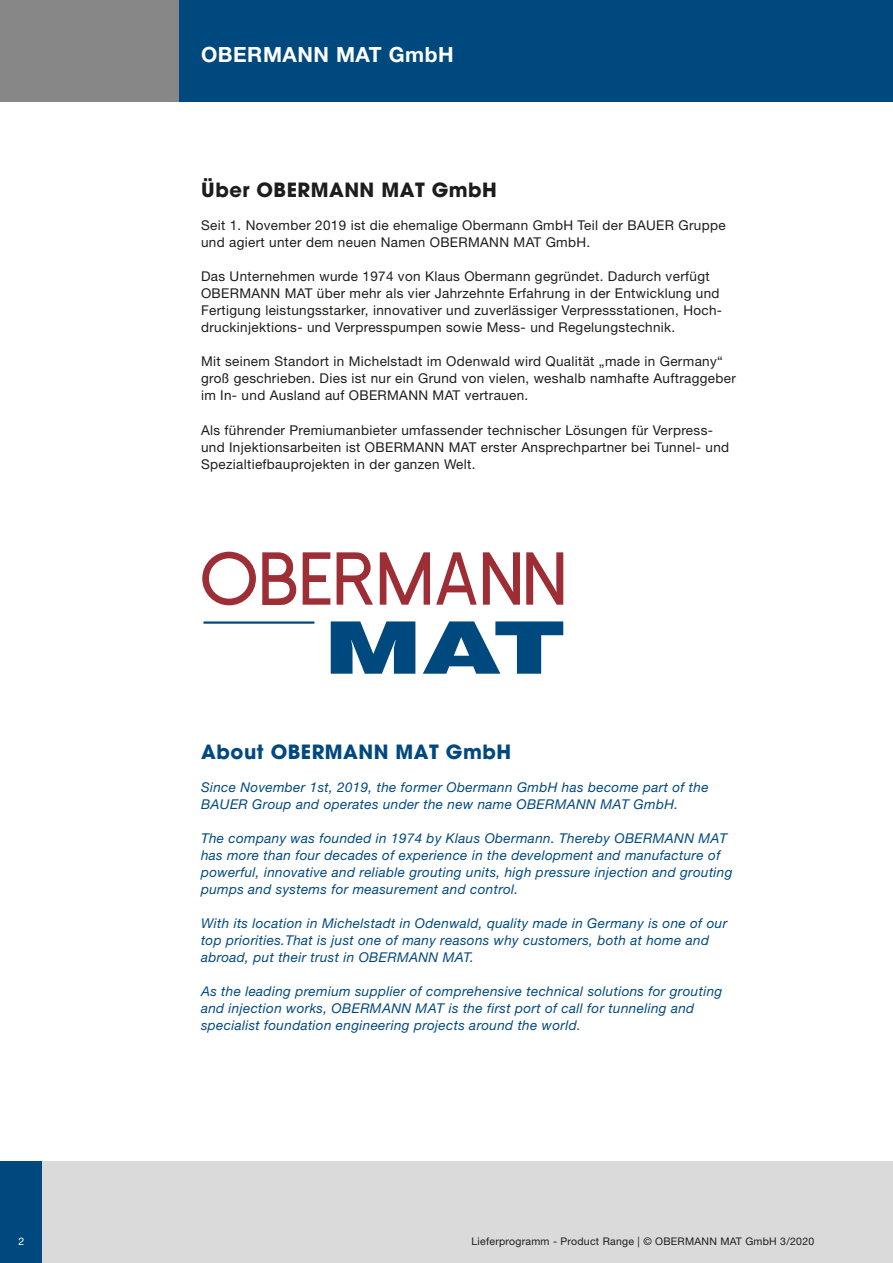
<style>
.page{position:relative;width:893px;height:1263px;background:#fff}
.page>*{position:absolute;margin:0;border:0;box-sizing:border-box;transform-origin:0 0}
.t1{font:700 21px "Helvetica Neue LT Std";letter-spacing:.025em;color:#fff}
.t2{font:700 19.5px "ITC Avant Garde Pro";letter-spacing:.025em;color:#00497f}
.t3{font:700 19.5px "ITC Avant Garde Pro";letter-spacing:.025em;color:#1d1d1b}
.t4{font:13.5px/17px "Helvetica Neue LT Std";letter-spacing:.025em;color:#1d1d1b}
.t5{font:italic 13.5px/17px "Helvetica Neue LT Std";letter-spacing:.025em;color:#00497f}
.t6{font:10.5px "Helvetica Neue LT Std";letter-spacing:.025em;color:#1d1d1b}
.t7{font:10.5px "Helvetica Neue LT Std";color:#fff}
</style>
<div class="page">
<div style="left:0;top:1161px;width:43px;height:102px;background:#00497f"></div>
<div style="left:43px;top:1161px;width:850px;height:102px;background:#dadada"></div>
<div style="left:0;top:0;width:180px;height:102px;background:#878787"></div>
<div style="left:180px;top:0;width:713px;height:102px;background:#00497f"></div>
<svg style="left:262px;top:552px;width:34px;height:53px"></svg>
<svg style="left:303px;top:552px;width:27px;height:53px"></svg>
<svg style="left:337px;top:552px;width:36px;height:53px"></svg>
<svg style="left:380px;top:552px;width:50px;height:53px"></svg>
<svg style="left:436px;top:552px;width:41px;height:53px"></svg>
<svg style="left:483px;top:552px;width:37px;height:53px"></svg>
<svg style="left:526px;top:552px;width:37px;height:53px"></svg>
<svg style="left:202px;top:552px;width:54px;height:53px"></svg>
<hr style="left:203px;top:621px;width:111px;height:3px;background:#00497f">
<svg style="left:331px;top:621px;width:84px;height:53px"></svg>
<svg style="left:423px;top:621px;width:140px;height:53px"></svg>
<h1 class="t1" style="left:201px;top:41px;width:254px">OBERMANN MAT GmbH</h1>
<h2 class="t3" style="left:201px;top:177px;width:297px">Über OBERMANN MAT GmbH</h2>
<p class="t4" style="left:201px;top:217px;width:526px">Seit 1. November 2019 ist die ehemalige Obermann GmbH Teil der BAUER Gruppe und agiert unter dem neuen Namen OBERMANN MAT GmbH.</p>
<p class="t4" style="left:201px;top:268px;width:523px">Das Unternehmen wurde 1974 von Klaus Obermann gegründet. Dadurch verfügt OBERMANN MAT über mehr als vier Jahrzehnte Erfahrung in der Entwicklung und Fertigung leistungsstarker, innovativer und zuverlässiger Verpressstationen, Hoch&shy;druckinjektions- und Verpresspumpen sowie Mess- und Regelungstechnik.</p>
<p class="t4" style="left:201px;top:353px;width:536px">Mit seinem Standort in Michelstadt im Odenwald wird Qualität „made in Germany“ groß geschrieben. Dies ist nur ein Grund von vielen, weshalb namhafte Auftraggeber im In- und Ausland auf OBERMANN MAT vertrauen.</p>
<p class="t4" style="left:201px;top:421px;width:530px">Als führender Premiumanbieter umfassender technischer Lösungen für Verpress&shy;und Injektionsarbeiten ist OBERMANN MAT erster Ansprechpartner bei Tunnel- und<br>Spezialtiefbauprojekten in der ganzen Welt.</p>
<h2 class="t2" style="left:201px;top:738px;width:311px">About OBERMANN MAT GmbH</h2>
<p class="t5" style="left:201px;top:778px;width:509px">Since November 1st, 2019, the former Obermann GmbH has become part of the<br>BAUER Group and operates under the new name OBERMANN MAT GmbH.</p>
<p class="t5" style="left:201px;top:829px;width:533px">The company was founded in 1974 by Klaus Obermann. Thereby OBERMANN MAT has more than four decades of experience in the development and manufacture of powerful, innovative and reliable grouting units, high pressure injection and grouting pumps and systems for measurement and control.</p>
<p class="t5" style="left:201px;top:914px;width:528px">With its location in Michelstadt in Odenwald, quality made in Germany is one of our top priorities.That is just one of many reasons why customers, both at home and abroad, put their trust in OBERMANN MAT.</p>
<p class="t5" style="left:201px;top:982px;width:523px">As the leading premium supplier of comprehensive technical solutions for grouting and injection works, OBERMANN MAT is the first port of call for tunneling and specialist foundation engineering projects around the world.</p>
<p class="t7" style="left:18px;top:1235px;width:7px">2</p>
<p class="t6" style="left:471px;top:1235px;width:344px">Lieferprogramm - Product Range | © OBERMANN MAT GmbH 3/2020</p>
</div>
